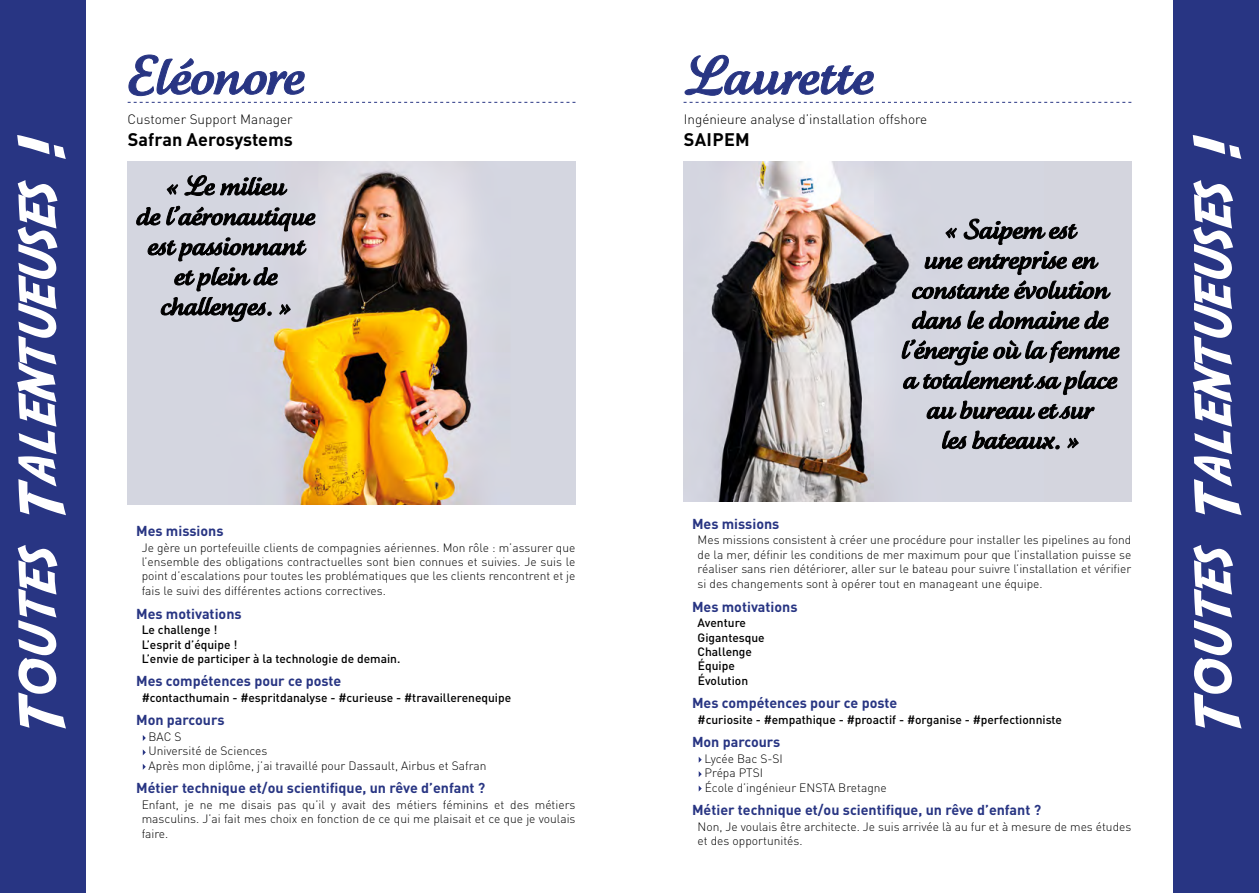
<style>
.page{position:relative;width:1259px;height:893px;background:#fff}
.page>*{position:absolute;margin:0;border:0;box-sizing:border-box;transform-origin:0 0}
.t1{font:63.3px "Adventure";letter-spacing:.035em;color:#fff}
.t2{font:700 18px "DIN Pro";color:#000}
.t3{font:700 14.25px "DIN Pro";color:#283583}
.t4{font:300 13.5px "DIN Pro";color:#000}
.t5{font:300 12px/14.4px "DIN Pro";color:#000;text-align:justify}
.t6{font:500 12px/14.4px "DIN Pro";color:#000}
</style>
<div class="page">
<div style="left:0;top:0;width:85px;height:893px;background:#283583"></div>
<div style="left:1174px;top:0;width:85px;height:893px;background:#283583"></div>
<svg style="left:143px;top:735px;width:3px;height:6px"></svg>
<svg style="left:143px;top:749px;width:3px;height:6px"></svg>
<svg style="left:143px;top:764px;width:3px;height:6px"></svg>
<svg style="left:128px;top:102px;width:447px;height:1px"></svg>
<svg style="left:683px;top:102px;width:448px;height:1px"></svg>
<img style="left:128px;top:162px;width:447px;height:342px">
<svg style="left:698px;top:757px;width:3px;height:6px"></svg>
<svg style="left:698px;top:771px;width:3px;height:6px"></svg>
<svg style="left:698px;top:785px;width:3px;height:6px"></svg>
<div style="left:1043px;top:162px;width:88px;height:340px;background:#d4d5de"></div>
<img style="left:683px;top:162px;width:360px;height:340px">
<svg style="left:128px;top:54px;width:177px;height:42px"></svg>
<svg style="left:161px;top:297px;width:129px;height:25px;background:#8d8e94"></svg>
<svg style="left:174px;top:267px;width:103px;height:24px;background:#87898f"></svg>
<svg style="left:136px;top:206px;width:179px;height:55px;background:#96979e"></svg>
<svg style="left:167px;top:175px;width:120px;height:21px;background:#818389"></svg>
<svg style="left:684px;top:55px;width:190px;height:41px"></svg>
<svg style="left:942px;top:431px;width:136px;height:18px;background:#797a80"></svg>
<svg style="left:926px;top:401px;width:168px;height:18px;background:#797a80"></svg>
<svg style="left:903px;top:371px;width:214px;height:24px;background:#8a8b91"></svg>
<svg style="left:902px;top:340px;width:217px;height:25px;background:#8c8d93"></svg>
<svg style="left:912px;top:311px;width:196px;height:18px;background:#737479"></svg>
<svg style="left:912px;top:281px;width:198px;height:18px;background:#717277"></svg>
<svg style="left:924px;top:251px;width:174px;height:24px;background:#8d8e95"></svg>
<svg style="left:945px;top:219px;width:132px;height:26px;background:#94959c"></svg>
<p class="t4" style="left:684px;top:109px;width:245px">Ingénieure analyse d’installation offshore</p>
<p class="t4" style="left:128px;top:109px;width:167px">Customer Support Manager</p>
<h2 class="t2" style="left:128px;top:124px;width:167px">Safran Aerosystems</h2>
<h2 class="t2" style="left:683px;top:124px;width:68px">SAIPEM</h2>
<h1 class="t1" style="left:-1px;top:736px;width:603px;rotate:-90deg">Toutes Talentueuses !</h1>
<h1 class="t1" style="left:1175px;top:736px;width:603px;rotate:-90deg">Toutes Talentueuses !</h1>
<p class="t3" style="left:692px;top:512px;width:89px">Mes missions</p>
<p class="t5" style="left:697px;top:532px;width:435px">Mes missions consistent à créer une procédure pour installer les pipelines au fond de la mer, définir les conditions de mer maximum pour que l’installation puisse se réaliser sans rien détériorer, aller sur le bateau pour suivre l’installation et vérifier si des changements sont à opérer tout en manageant une équipe.</p>
<p class="t3" style="left:692px;top:595px;width:107px">Mes motivations</p>
<p class="t6" style="left:697px;top:614px;width:69px">Aventure<br>Gigantesque<br>Challenge<br>Équipe<br>Évolution</p>
<p class="t3" style="left:692px;top:691px;width:207px">Mes compétences pour ce poste</p>
<p class="t6" style="left:697px;top:711px;width:366px">#curiosite - #empathique - #proactif - #organise - #perfectionniste</p>
<p class="t3" style="left:692px;top:730px;width:90px">Mon parcours</p>
<p class="t5" style="left:704px;top:750px;width:184px;text-align:left">Lycée Bac S-SI<br>Prépa PTSI<br>École d’ingénieur ENSTA Bretagne</p>
<p class="t3" style="left:692px;top:798px;width:351px">Métier technique et/ou scientifique, un rêve d’enfant ?</p>
<p class="t5" style="left:697px;top:818px;width:435px">Non, Je voulais être architecte. Je suis arrivée là au fur et à mesure de mes études et des opportunités.</p>
<p class="t3" style="left:136px;top:519px;width:89px">Mes missions</p>
<p class="t5" style="left:142px;top:539px;width:435px">Je gère un portefeuille clients de compagnies aériennes. Mon rôle : m’assurer que l’ensemble des obligations contractuelles sont bien connues et suivies. Je suis le point d’escalations pour toutes les problématiques que les clients rencontrent et je fais le suivi des différentes actions correctives.</p>
<p class="t3" style="left:136px;top:602px;width:107px">Mes motivations</p>
<p class="t6" style="left:142px;top:621px;width:260px">Le challenge !<br>L’esprit d’équipe !<br>L’envie de participer à la technologie de demain.</p>
<p class="t3" style="left:136px;top:669px;width:207px">Mes compétences pour ce poste</p>
<p class="t6" style="left:142px;top:689px;width:371px">#contacthumain - #espritdanalyse - #curieuse - #travaillerenequipe</p>
<p class="t3" style="left:136px;top:708px;width:90px">Mon parcours</p>
<p class="t5" style="left:149px;top:728px;width:339px;text-align:left">BAC S<br>Université de Sciences<br>Après mon diplôme, j’ai travaillé pour Dassault, Airbus et Safran</p>
<p class="t3" style="left:136px;top:776px;width:351px">Métier technique et/ou scientifique, un rêve d’enfant ?</p>
<p class="t5" style="left:142px;top:796px;width:435px">Enfant, je ne me disais pas qu’il y avait des métiers féminins et des métiers masculins. J’ai fait mes choix en fonction de ce qui me plaisait et ce que je voulais faire.</p>
</div>
